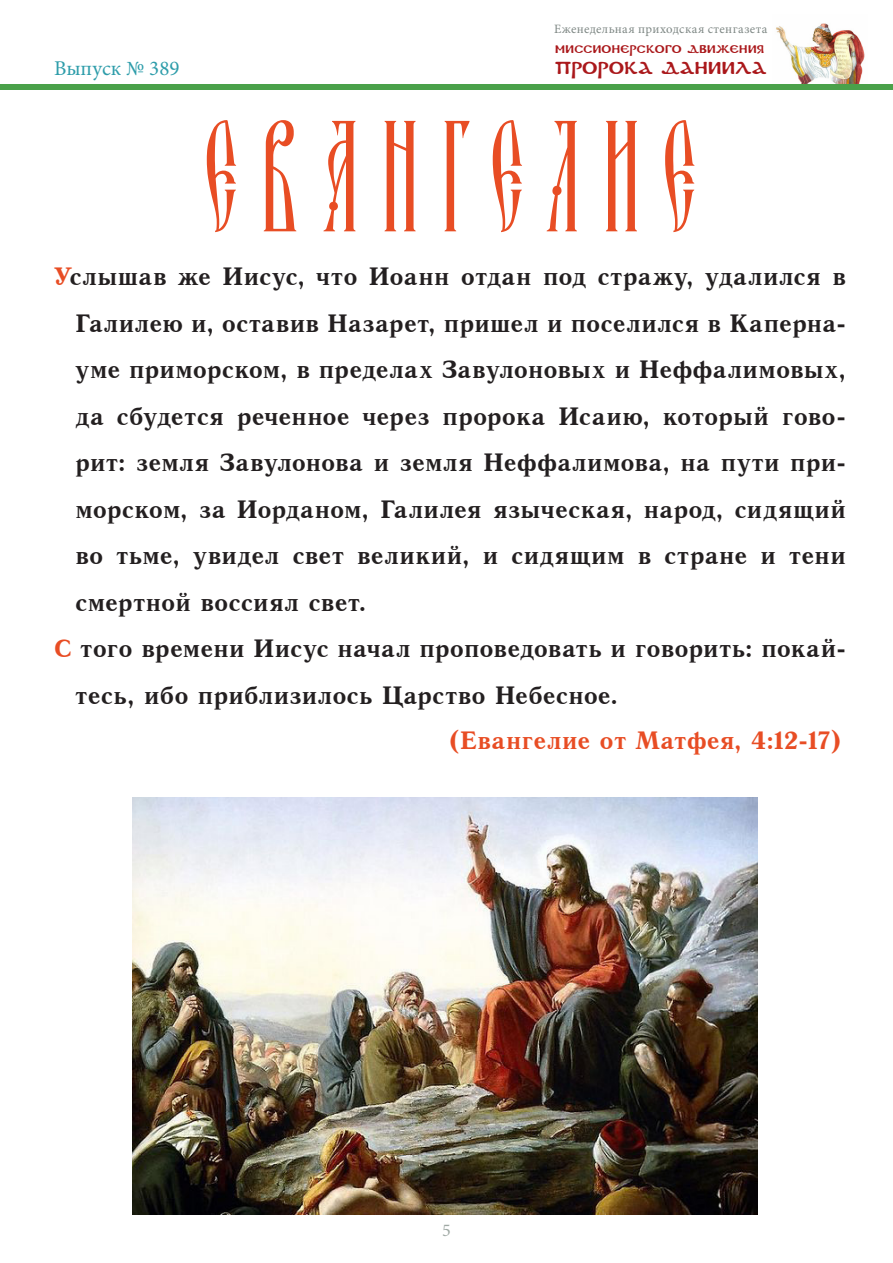
<style>
.page{position:relative;width:893px;height:1263px;background:#fff}
.page>*{position:absolute;margin:0;border:0;box-sizing:border-box;transform-origin:0 0}
.t1{font:138px "Posad Ucs Spaced Out";color:#e84d24}
.Св_Писание__текст{font:25.5px/46.5px "Quant Antiqua C Bold";letter-spacing:-.01em;color:#231f20;text-align:justify}
.Св_Писание__текст-2{font:25.5px "Quant Antiqua C Bold";letter-spacing:-.005em;color:#e84d24}
.t2{font:21px "Minion Pro";color:#2e9daa}
.t3{font:18px "Minion Pro";color:#9fa9a4}
.t4{font:17.1px "DS Coptic";letter-spacing:.01em;color:#aa181b}
.t5{font:12.75px "Minion Pro";letter-spacing:.03em;color:#7f8885}
.t6{font:10.95px "DS Coptic";letter-spacing:.025em;color:#aa181b}
.s1{color:#e84d24}
</style>
<div class="page">
<img style="left:776px;top:23px;width:89px;height:61px">
<div style="left:0;top:84px;width:893px;height:5px;background:#4aa14a"></div>
<img style="left:133px;top:797px;width:625px;height:417px">
<p class="t2" style="left:54px;top:54px;width:127px">Выпуск № 389</p>
<p class="t5" style="left:554px;top:21px;width:215px">Еженедельная приходская стенгазета</p>
<p class="t6" style="left:555px;top:42px;width:210px">Миссионерского движения</p>
<p class="t4" style="left:555px;top:57px;width:213px">ПРОРОКА ДАНИИЛА</p>
<p class="t1" style="left:192px;top:98px;width:517px">Евангелие</p>
<p class="Св_Писание__текст" style="left:75px;top:254px;width:772px;text-indent:-21px"><span class="s1">У</span>слышав же Иисус, что Иоанн отдан под стражу, удалился в Галилею и, оставив Назарет, пришел и поселился в Каперна&shy;уме приморском, в пределах Завулоновых и Неффалимовых, да сбудется реченное через пророка Исаию, который гово&shy;рит: земля Завулонова и земля Неффалимова, на пути при&shy;морском, за Иорданом, Галилея языческая, народ, сидящий во тьме, увидел свет великий, и сидящим в стране и тени смертной воссиял свет.</p>
<p class="Св_Писание__текст" style="left:75px;top:626px;width:772px;text-indent:-21px"><span class="s1">С</span> того времени Иисус начал проповедовать и говорить: покай&shy;тесь, ибо приблизилось Царство Небесное.</p>
<p class="Св_Писание__текст-2" style="left:448px;top:726px;width:396px">(Евангелие от Матфея, 4:12-17)</p>
<p class="t3" style="left:442px;top:1218px;width:10px">5</p>
</div>
